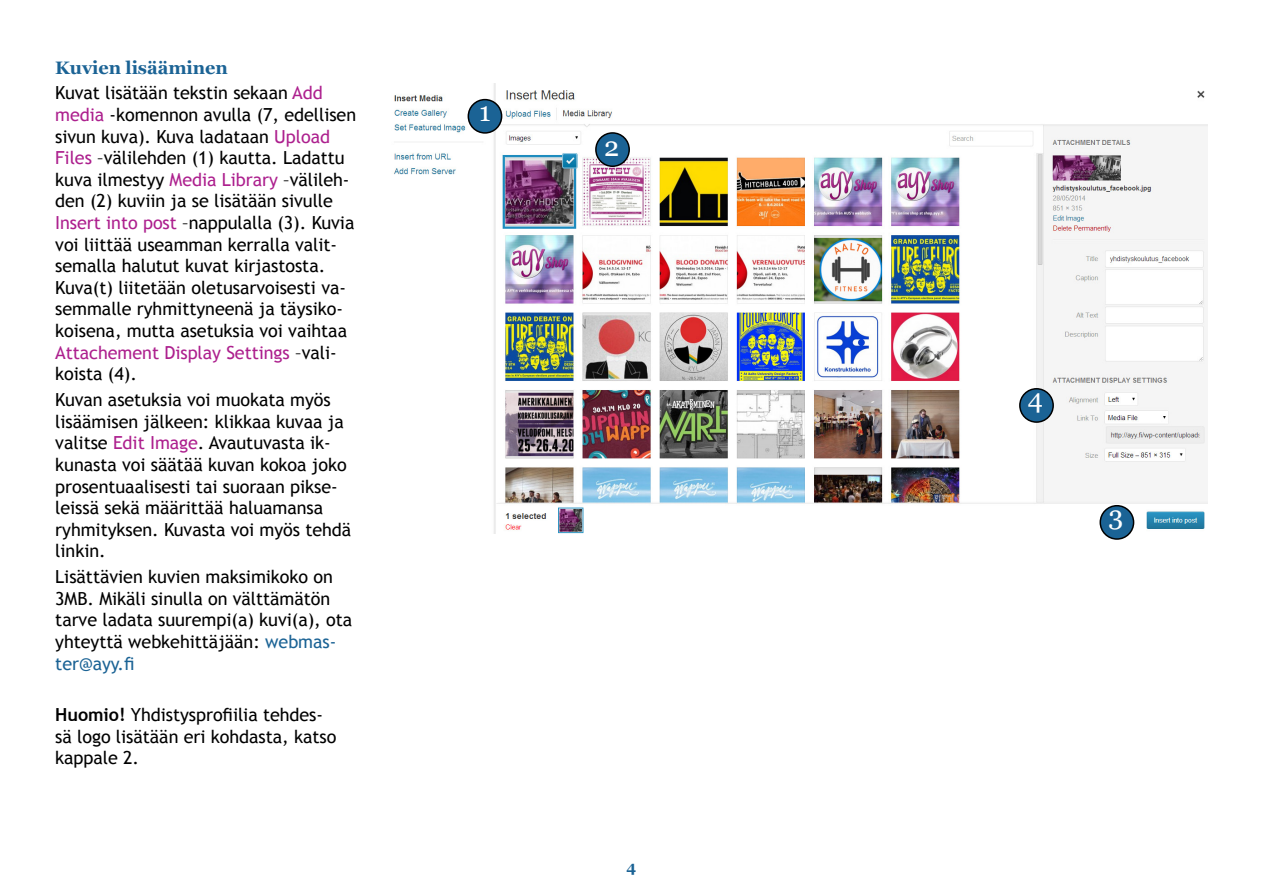
<style>
.page{position:relative;width:1263px;height:893px;background:#fff}
.page>*{position:absolute;margin:0;border:0;box-sizing:border-box;transform-origin:0 0}
.t1{font:27px "Georgia";color:#fff}
.t2{font:18px/21.6px "Trebuchet MS";letter-spacing:-.005em;color:#000}
.t3{font:700 18px "Georgia";letter-spacing:-.005em;color:#1b6395}
.t4{font:700 15px "Georgia";color:#1b6395}
.s1{color:#ad208e}
.s2{color:#1b6395}
.s3{font-weight:700}
</style>
<div class="page">
<img style="left:393px;top:84px;width:815px;height:449px">
<div style="left:468px;top:100px;width:34px;height:33px;background:#1b6395;border-radius:50%"></div>
<div style="left:468px;top:99px;width:34px;height:35px;border:2px solid #000;border-radius:50%"></div>
<div style="left:1020px;top:389px;width:33px;height:33px;background:#1b6395;border-radius:50%"></div>
<div style="left:1019px;top:388px;width:35px;height:35px;border:2px solid #000;border-radius:50%"></div>
<div style="left:1100px;top:506px;width:33px;height:33px;background:#1b6395;border-radius:50%"></div>
<div style="left:1099px;top:505px;width:35px;height:35px;border:2px solid #000;border-radius:50%"></div>
<div style="left:596px;top:133px;width:33px;height:33px;background:#1b6395;border-radius:50%"></div>
<div style="left:595px;top:132px;width:35px;height:35px;border:2px solid #000;border-radius:50%"></div>
<p class="t3" style="left:55px;top:56px;width:174px">Kuvien lisääminen</p>
<p class="t2" style="left:55px;top:82px;width:302px">Kuvat lisätään tekstin sekaan <span class="s1">Add media</span> -komennon avulla (7, edellisen sivun kuva). Kuva ladataan <span class="s1">Upload Files</span> –välilehden (1) kautta. Ladattu kuva ilmestyy <span class="s1">Media Library</span> –välileh&shy;den (2) kuviin ja se lisätään sivulle <span class="s1">Insert into post</span> –nappulalla (3). Kuvia voi liittää useamman kerralla valit&shy;semalla halutut kuvat kirjastosta.<br>Kuva(t) liitetään oletusarvoisesti va&shy;semmalle ryhmittyneenä ja täysiko&shy;koisena, mutta asetuksia voi vaihtaa <span class="s1">Attachement Display Settings</span> –vali&shy;koista (4).</p>
<p class="t2" style="left:55px;top:389px;width:297px">Kuvan asetuksia voi muokata myös lisäämisen jälkeen: klikkaa kuvaa ja valitse <span class="s1">Edit Image</span>. Avautuvasta ik&shy;kunasta voi säätää kuvan kokoa joko prosentuaalisesti tai suoraan pikse&shy;leissä sekä määrittää haluamansa ryhmityksen. Kuvasta voi myös tehdä linkin.</p>
<p class="t2" style="left:55px;top:566px;width:298px">Lisättävien kuvien maksimikoko on<br>3MB. Mikäli sinulla on välttämätön tarve ladata suurempi(a) kuvi(a), ota yhteyttä webkehittäjään: <span class="s2">webmas&shy;ter@ayy.fi</span></p>
<p class="t2" style="left:55px;top:704px;width:283px"><span class="s3">Huomio!</span> Yhdistysprofiilia tehdes&shy;sä logo lisätään eri kohdasta, katso kappale 2.</p>
<h1 class="t1" style="left:479px;top:95px;width:13px">1</h1>
<h1 class="t1" style="left:604px;top:130px;width:17px">2</h1>
<p class="t4" style="left:627px;top:858px;width:11px">4</p>
<h1 class="t1" style="left:1028px;top:383px;width:17px">4</h1>
<h1 class="t1" style="left:1108px;top:500px;width:16px">3</h1>
</div>
